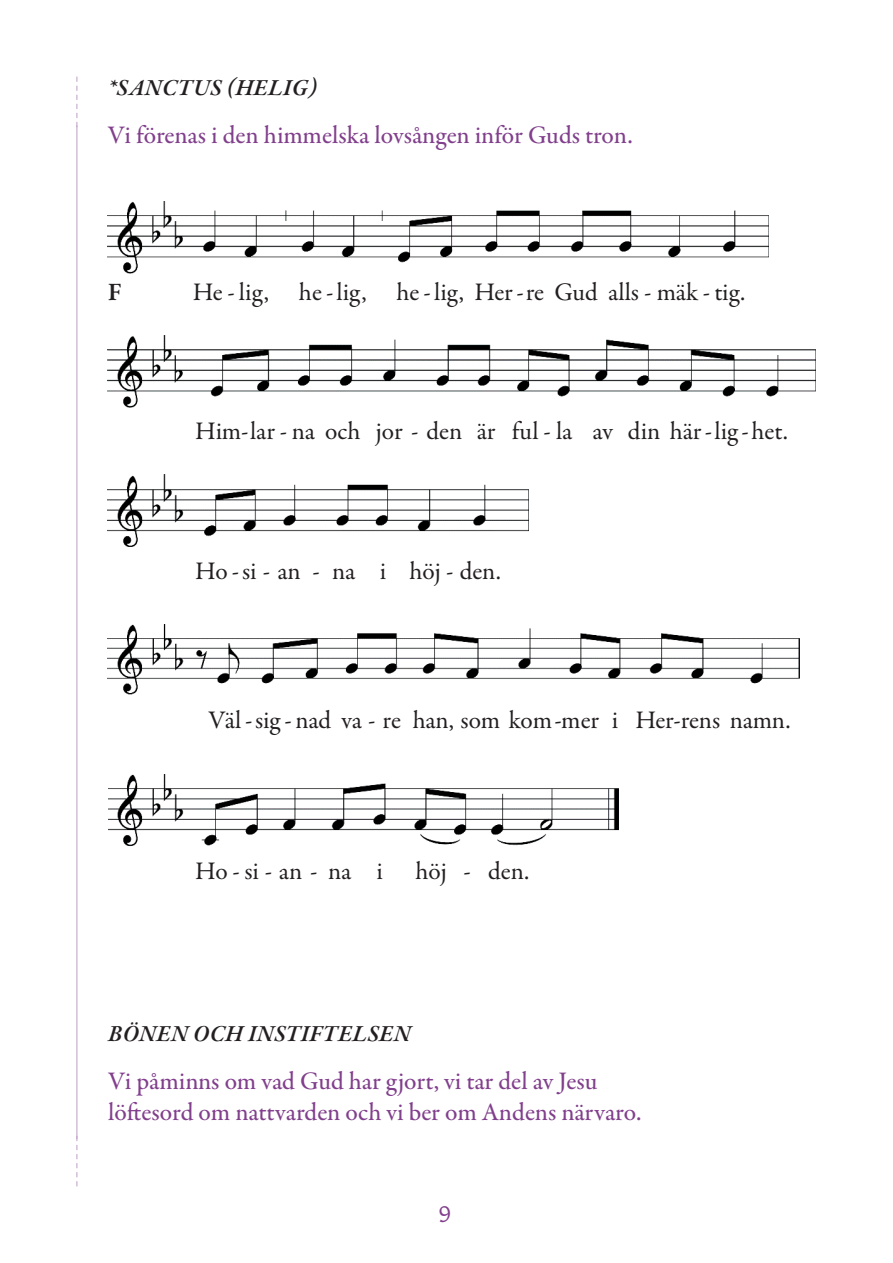
<style>
.page{position:relative;width:893px;height:1263px;background:#fff}
.page>*{position:absolute;margin:0;border:0;box-sizing:border-box;transform-origin:0 0}
.t1{font:25.5px "Garamond Premr Pro";color:#231f20}
.t2{font:500 25.5px/30.6px "Garamond Premr Pro";letter-spacing:-.005em;color:#813f8c}
.t3{font:600 25.5px "Garamond Premr Pro";color:#231f20}
.t4{font:italic 600 23.4px "Garamond Premr Pro";letter-spacing:.01em;color:#231f20}
.t5{font:21.15px "Martti";color:#813f8c}
</style>
<div class="page">
<hr style="left:76px;top:126px;width:1px;height:1012px;background:#c0a3c8">
<svg style="left:76px;top:1136px;width:1px;height:50px"></svg>
<svg style="left:76px;top:77px;width:1px;height:50px"></svg>
<img style="left:108px;top:201px;width:660px;height:73px">
<img style="left:108px;top:336px;width:707px;height:72px">
<img style="left:108px;top:475px;width:420px;height:72px">
<img style="left:108px;top:624px;width:691px;height:71px">
<img style="left:108px;top:774px;width:511px;height:73px">
<p class="t4" style="left:108px;top:73px;width:211px">*SANCTUS (HELIG)</p>
<p class="t2" style="left:108px;top:121px;width:526px">Vi förenas i den himmelska lovsången inför Guds tron.</p>
<p class="t3" style="left:108px;top:277px;width:15px">F</p>
<p class="t1" style="left:193px;top:277px;width:554px">He - lig, he - lig, he - lig, Her - re Gud alls - mäk - tig.</p>
<p class="t1" style="left:195px;top:416px;width:594px">Him-lar - na och jor - den är ful - la av din här - lig - het.</p>
<p class="t1" style="left:195px;top:555px;width:307px">Ho - si - an - na i höj - den.</p>
<p class="t1" style="left:208px;top:705px;width:584px">Väl - sig - nad va - re han, som kom -mer i Her-rens namn.</p>
<p class="t1" style="left:195px;top:855px;width:189px">Ho - si - an - na i</p>
<p class="t1" style="left:415px;top:855px;width:115px">höj - den.</p>
<p class="t4" style="left:108px;top:1019px;width:304px">BÖNEN OCH INSTIFTELSEN</p>
<p class="t2" style="left:108px;top:1067px;width:535px">Vi påminns om vad Gud har gjort, vi tar del av Jesu löftesord om nattvarden och vi ber om Andens närvaro.</p>
<p class="t5" style="left:439px;top:1202px;width:13px">9</p>
</div>
